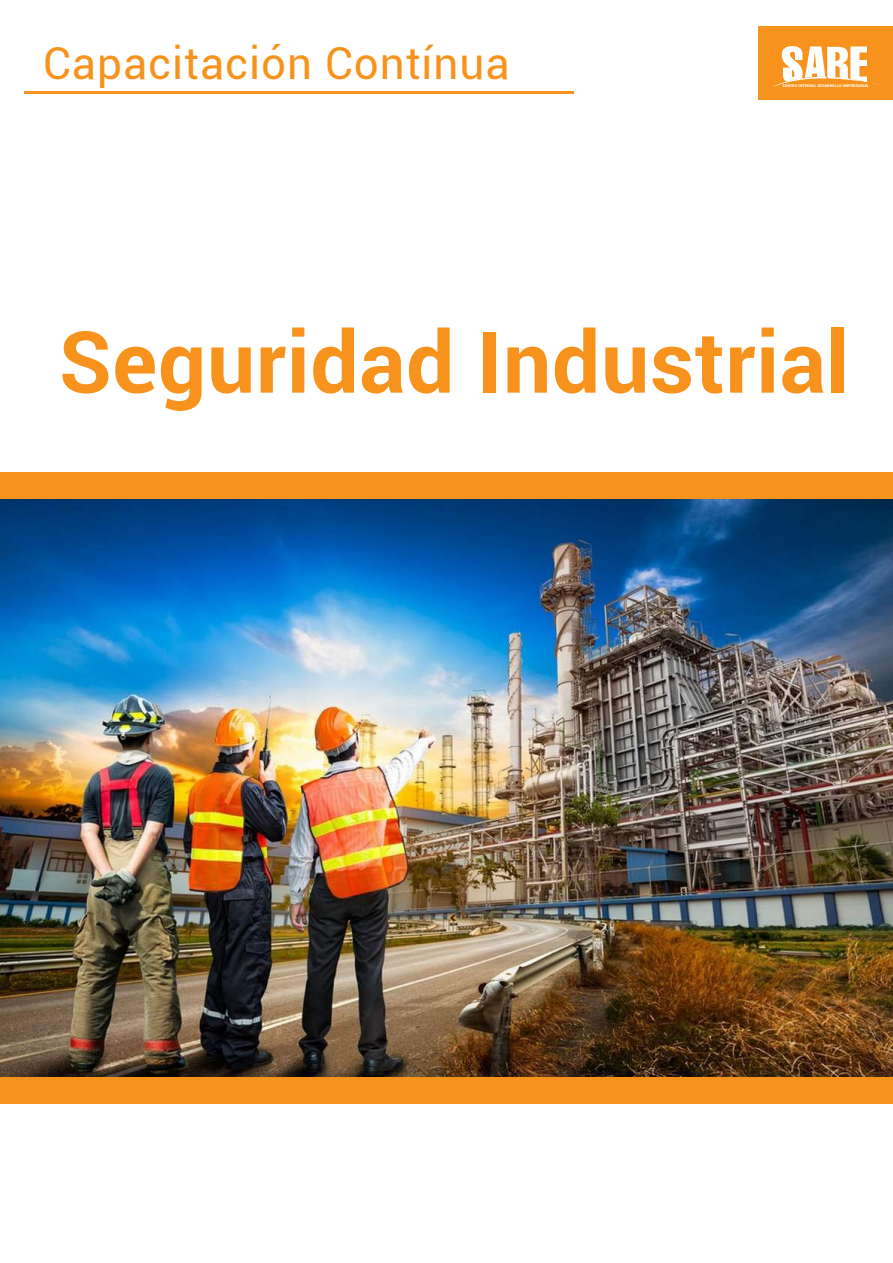
<style>
.page{position:relative;width:893px;height:1263px;background:#fff}
.page>*{position:absolute;margin:0;border:0;box-sizing:border-box;transform-origin:0 0}
.t1{font:700 85.5px "Roboto";letter-spacing:.01em;color:#f7931d}
.t2{font:43.95px "Roboto";letter-spacing:.02em;color:#f7931d}
.t3{font:900 3.6px "Roboto";letter-spacing:.04em;color:#fff}
</style>
<div class="page">
<img style="left:0;top:499px;width:893px;height:578px">
<div style="left:0;top:1077px;width:893px;height:27px;background:#f7931d"></div>
<div style="left:0;top:472px;width:893px;height:27px;background:#f7931d"></div>
<div style="left:759px;top:26px;width:134px;height:74px;background:#f7931d"></div>
<svg style="left:772px;top:46px;width:107px;height:41px"></svg>
<hr style="left:24px;top:91px;width:549px;height:2px;background:#f7931d">
<h2 class="t2" style="left:43px;top:33px;width:468px">Capacitación Contínua</h2>
<p class="t3" style="left:783px;top:84px;width:88px">CENTRO INTEGRAL DESARROLLO EMPRESARIAL</p>
<h1 class="t1" style="left:59px;top:302px;width:792px">Seguridad Industrial</h1>
</div>
